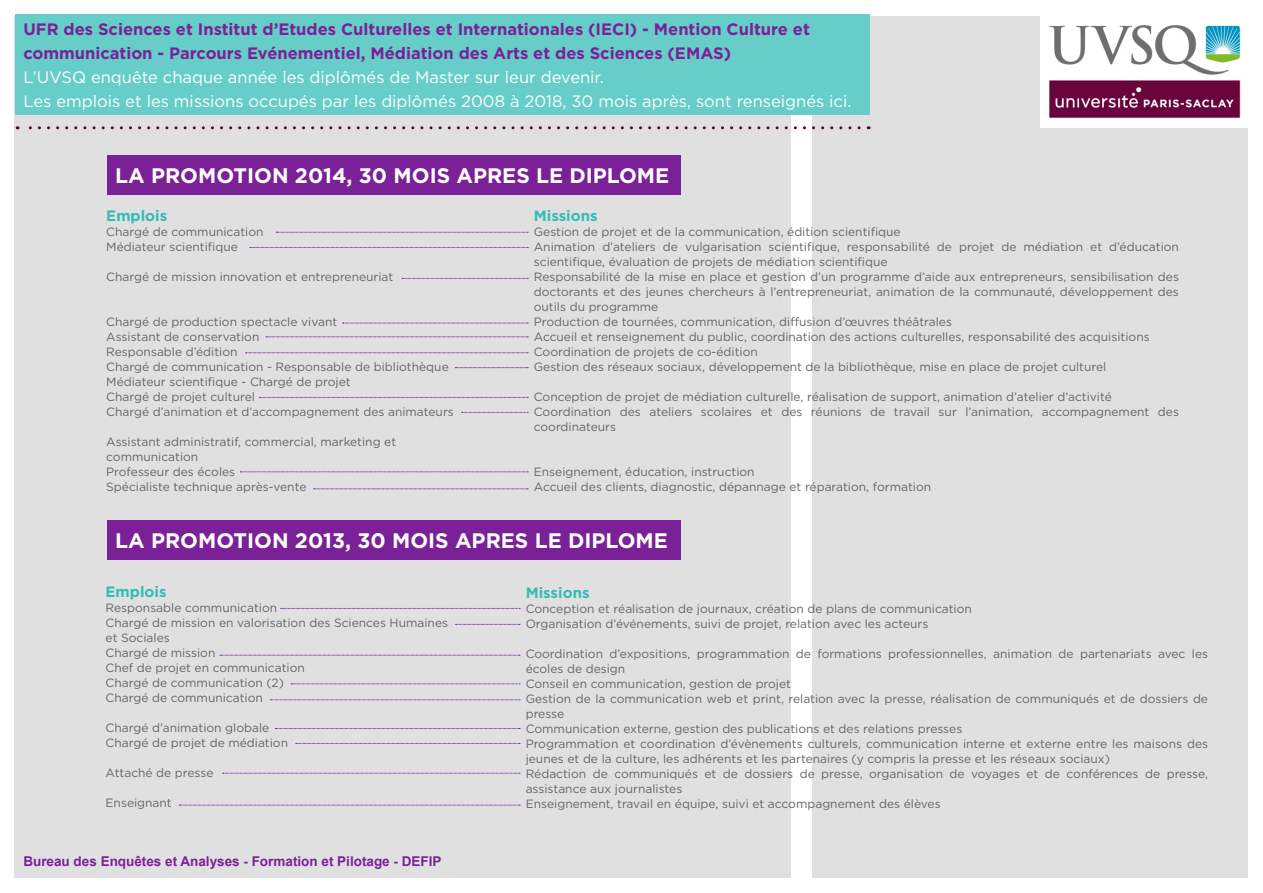
<style>
.page{position:relative;width:1263px;height:893px;background:#fff}
.page>*{position:absolute;margin:0;border:0;box-sizing:border-box;transform-origin:0 0}
.t1{font:700 21px "Gotham";color:#fff}
.t2{font:700 16.5px/24px "Gotham";color:#7b2198}
.t3{font:16.5px "Gotham";color:#fff}
.t4{font:700 15px "Gotham";color:#33bcb6}
.t5{font:700 13.5px "Arial";color:#7b2198}
.t6{font:12px/15px "Gotham";color:#646567}
</style>
<div class="page">
<div style="left:15px;top:16px;width:776px;height:861px;background:#e0e0e1"></div>
<div style="left:812px;top:16px;width:436px;height:861px;background:#e0e0e1"></div>
<img style="left:1041px;top:16px;width:207px;height:112px">
<svg style="left:250px;top:247px;width:278px;height:1px"></svg>
<div style="left:107px;top:155px;width:573px;height:40px;background:#7b2198"></div>
<svg style="left:276px;top:232px;width:252px;height:1px"></svg>
<svg style="left:402px;top:278px;width:126px;height:1px"></svg>
<svg style="left:342px;top:323px;width:186px;height:1px"></svg>
<svg style="left:260px;top:397px;width:268px;height:1px"></svg>
<svg style="left:455px;top:367px;width:73px;height:1px"></svg>
<svg style="left:266px;top:337px;width:262px;height:1px"></svg>
<svg style="left:462px;top:412px;width:66px;height:1px"></svg>
<svg style="left:246px;top:353px;width:282px;height:1px"></svg>
<svg style="left:240px;top:472px;width:288px;height:1px"></svg>
<svg style="left:314px;top:489px;width:214px;height:1px"></svg>
<svg style="left:223px;top:773px;width:297px;height:1px"></svg>
<svg style="left:291px;top:684px;width:229px;height:1px"></svg>
<svg style="left:275px;top:728px;width:245px;height:1px"></svg>
<div style="left:107px;top:520px;width:573px;height:39px;background:#7b2198"></div>
<svg style="left:281px;top:608px;width:239px;height:1px"></svg>
<svg style="left:296px;top:743px;width:224px;height:1px"></svg>
<svg style="left:220px;top:655px;width:300px;height:1px"></svg>
<svg style="left:456px;top:624px;width:64px;height:1px"></svg>
<svg style="left:270px;top:700px;width:250px;height:1px"></svg>
<svg style="left:179px;top:805px;width:341px;height:1px"></svg>
<div style="left:15px;top:15px;width:855px;height:100px;background:#66cdc8"></div>
<svg style="left:17px;top:126px;width:842px;height:3px"></svg>
<p class="t2" style="left:23px;top:18px;width:788px">UFR des Sciences et Institut d’Etudes Culturelles et Internationales (IECI) - Mention Culture et communication - Parcours Evénementiel, Médiation des Arts et des Sciences (EMAS)</p>
<p class="t3" style="left:23px;top:67px;width:582px">L’UVSQ enquête chaque année les diplômés de Master sur leur devenir.</p>
<p class="t3" style="left:23px;top:91px;width:829px">Les emplois et les missions occupés par les diplômés 2008 à 2018, 30 mois après, sont renseignés ici.</p>
<p class="t1" style="left:115px;top:162px;width:556px">LA PROMOTION 2014, 30 MOIS APRES LE DIPLOME</p>
<p class="t4" style="left:106px;top:205px;width:62px">Emplois</p>
<p class="t6" style="left:106px;top:224px;width:159px">Chargé de communication</p>
<p class="t6" style="left:106px;top:239px;width:133px">Médiateur scientifique</p>
<p class="t6" style="left:106px;top:269px;width:289px">Chargé de mission innovation et entrepreneuriat</p>
<p class="t6" style="left:106px;top:314px;width:232px">Chargé de production spectacle vivant</p>
<p class="t6" style="left:106px;top:329px;width:155px">Assistant de conservation</p>
<p class="t6" style="left:106px;top:344px;width:133px">Responsable d’édition</p>
<p class="t6" style="left:106px;top:359px;width:344px">Chargé de communication - Responsable de bibliothèque</p>
<p class="t6" style="left:106px;top:374px;width:246px">Médiateur scientifique - Chargé de projet</p>
<p class="t6" style="left:106px;top:389px;width:150px">Chargé de projet culturel</p>
<p class="t6" style="left:106px;top:404px;width:349px">Chargé d’animation et d’accompagnement des animateurs</p>
<p class="t6" style="left:106px;top:434px;width:291px">Assistant administratif, commercial, marketing et</p>
<p class="t6" style="left:106px;top:449px;width:94px">communication</p>
<p class="t6" style="left:106px;top:464px;width:130px">Professeur des écoles</p>
<p class="t6" style="left:106px;top:479px;width:202px">Spécialiste technique après-vente</p>
<p class="t4" style="left:534px;top:206px;width:65px">Missions</p>
<p class="t6" style="left:534px;top:224px;width:368px">Gestion de projet et de la communication, édition scientifique</p>
<p class="t6" style="left:534px;top:239px;width:647px">Animation d’ateliers de vulgarisation scientifique, responsabilité de projet de médiation et d’éducation scientifique, évaluation de projets de médiation scientifique</p>
<p class="t6" style="left:534px;top:269px;width:647px;text-align:justify">Responsabilité de la mise en place et gestion d’un programme d’aide aux entrepreneurs, sensibilisation des doctorants et des jeunes chercheurs à l’entrepreneuriat, animation de la communauté, développement des outils du programme</p>
<p class="t6" style="left:534px;top:314px;width:420px">Production de tournées, communication, diffusion d’œuvres théâtrales</p>
<p class="t6" style="left:534px;top:329px;width:617px">Accueil et renseignement du public, coordination des actions culturelles, responsabilité des acquisitions</p>
<p class="t6" style="left:534px;top:344px;width:226px">Coordination de projets de co-édition</p>
<p class="t6" style="left:534px;top:359px;width:574px">Gestion des réseaux sociaux, développement de la bibliothèque, mise en place de projet culturel</p>
<p class="t6" style="left:534px;top:389px;width:579px">Conception de projet de médiation culturelle, réalisation de support, animation d’atelier d’activité</p>
<p class="t6" style="left:534px;top:404px;width:647px">Coordination des ateliers scolaires et des réunions de travail sur l’animation, accompagnement des coordinateurs</p>
<p class="t6" style="left:534px;top:464px;width:222px">Enseignement, éducation, instruction</p>
<p class="t6" style="left:534px;top:479px;width:399px">Accueil des clients, diagnostic, dépannage et réparation, formation</p>
<p class="t1" style="left:115px;top:527px;width:554px">LA PROMOTION 2013, 30 MOIS APRES LE DIPLOME</p>
<p class="t4" style="left:106px;top:582px;width:62px">Emplois</p>
<p class="t6" style="left:106px;top:600px;width:173px">Responsable communication</p>
<p class="t6" style="left:106px;top:615px;width:344px">Chargé de mission en valorisation des Sciences Humaines et Sociales</p>
<p class="t6" style="left:106px;top:645px;width:111px">Chargé de mission</p>
<p class="t6" style="left:106px;top:660px;width:201px">Chef de projet en communication</p>
<p class="t6" style="left:106px;top:675px;width:180px">Chargé de communication (2)</p>
<p class="t6" style="left:106px;top:690px;width:159px">Chargé de communication</p>
<p class="t6" style="left:106px;top:720px;width:165px">Chargé d’animation globale</p>
<p class="t6" style="left:106px;top:735px;width:184px">Chargé de projet de médiation</p>
<p class="t6" style="left:106px;top:765px;width:109px">Attaché de presse</p>
<p class="t6" style="left:106px;top:795px;width:68px">Enseignant</p>
<p class="t5" style="left:23px;top:852px;width:420px">Bureau des Enquêtes et Analyses - Formation et Pilotage - DEFIP</p>
<p class="t4" style="left:526px;top:583px;width:65px">Missions</p>
<p class="t6" style="left:526px;top:601px;width:448px">Conception et réalisation de journaux, création de plans de communication</p>
<p class="t6" style="left:526px;top:616px;width:404px">Organisation d’événements, suivi de projet, relation avec les acteurs</p>
<p class="t6" style="left:526px;top:646px;width:684px">Coordination d’expositions, programmation de formations professionnelles, animation de partenariats avec les écoles de design</p>
<p class="t6" style="left:526px;top:676px;width:267px">Conseil en communication, gestion de projet</p>
<p class="t6" style="left:526px;top:691px;width:684px">Gestion de la communication web et print, relation avec la presse, réalisation de communiqués et de dossiers de presse</p>
<p class="t6" style="left:526px;top:721px;width:438px">Communication externe, gestion des publications et des relations presses</p>
<p class="t6" style="left:526px;top:736px;width:684px">Programmation et coordination d’évènements culturels, communication interne et externe entre les maisons des jeunes et de la culture, les adhérents et les partenaires (y compris la presse et les réseaux sociaux)</p>
<p class="t6" style="left:526px;top:766px;width:684px">Rédaction de communiqués et de dossiers de presse, organisation de voyages et de conférences de presse, assistance aux journalistes</p>
<p class="t6" style="left:526px;top:796px;width:416px">Enseignement, travail en équipe, suivi et accompagnement des élèves</p>
</div>
